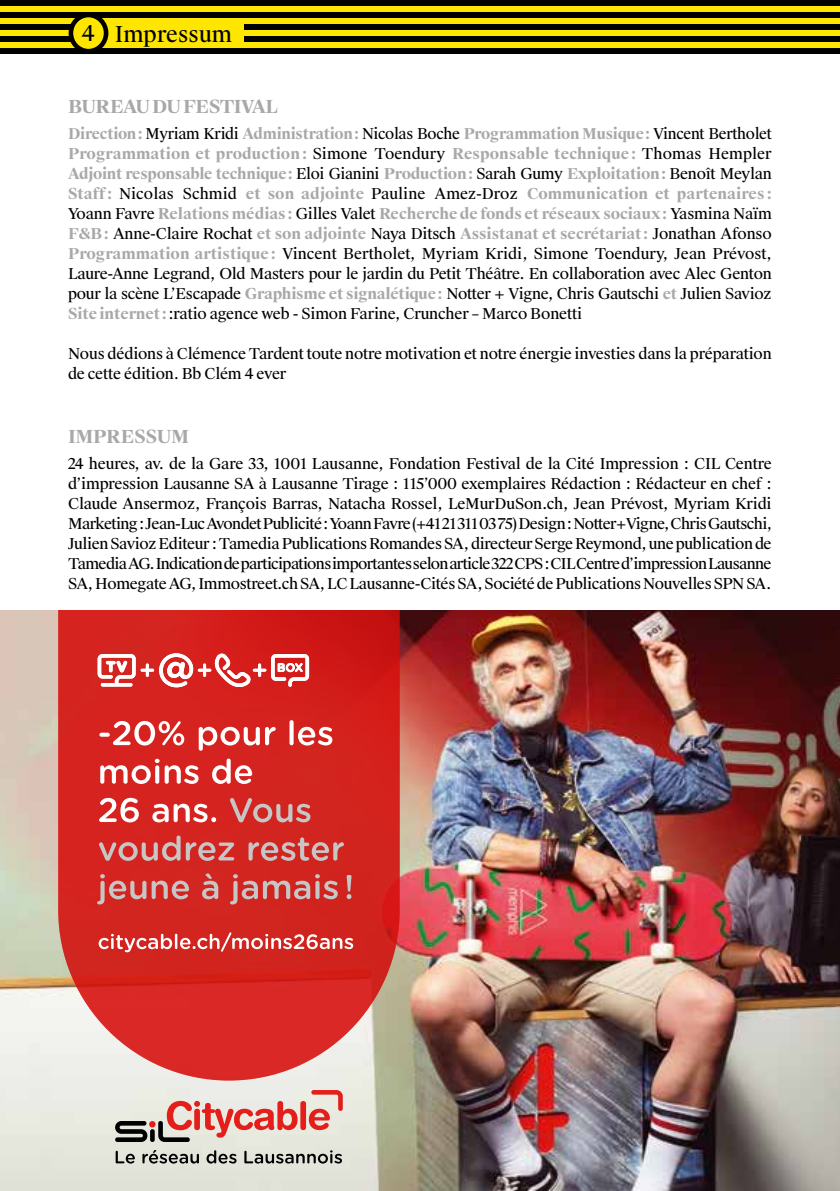
<style>
.page{position:relative;width:840px;height:1191px;background:#fff}
.page>*{position:absolute;margin:0;border:0;box-sizing:border-box;transform-origin:0 0}
.t1{font:22px "Suisse Works";color:#000}
.t2{font:700 18px "Suisse Works";letter-spacing:-.03em;color:#a8a8a7}
.t3{font:15px/20px "Suisse Works";letter-spacing:-.015em;color:#000;text-align:justify}
.s1{font-weight:700;color:#a8a8a7}
</style>
<div class="page">
<div style="left:0;top:0;width:839px;height:6px;background:#000"></div>
<div style="left:0;top:24px;width:839px;height:6px;background:#000"></div>
<div style="left:0;top:12px;width:839px;height:6px;background:#000"></div>
<div style="left:0;top:36px;width:839px;height:6px;background:#000"></div>
<div style="left:0;top:48px;width:839px;height:6px;background:#000"></div>
<div style="left:0;top:6px;width:839px;height:6px;background:#ffe600"></div>
<div style="left:0;top:30px;width:839px;height:6px;background:#ffe600"></div>
<div style="left:0;top:18px;width:839px;height:6px;background:#ffe600"></div>
<div style="left:0;top:42px;width:839px;height:6px;background:#ffe600"></div>
<svg style="left:839px;top:0;width:1px;height:54px"></svg>
<img style="left:0;top:611px;width:839px;height:580px">
<svg style="left:58px;top:611px;width:341px;height:469px;background:#d53631"></svg>
<div style="left:300px;top:1101px;width:6px;height:29px;background:#e41f1b;border-radius:3px"></div>
<svg style="left:308px;top:1090px;width:34px;height:40px"></svg>
<svg style="left:115px;top:1100px;width:182px;height:42px;background:#d1a49c"></svg>
<svg style="left:116px;top:1150px;width:19px;height:13px"></svg>
<svg style="left:142px;top:1150px;width:57px;height:13px"></svg>
<svg style="left:206px;top:1150px;width:30px;height:13px"></svg>
<svg style="left:244px;top:1150px;width:98px;height:13px"></svg>
<svg style="left:99px;top:932px;width:254px;height:20px"></svg>
<svg style="left:97px;top:873px;width:254px;height:31px;background:#cf4e4b"></svg>
<svg style="left:99px;top:835px;width:245px;height:26px;background:#cf5653"></svg>
<svg style="left:230px;top:798px;width:80px;height:24px;background:#ce5d5a"></svg>
<svg style="left:99px;top:798px;width:117px;height:24px"></svg>
<svg style="left:100px;top:758px;width:152px;height:26px"></svg>
<svg style="left:99px;top:720px;width:233px;height:30px"></svg>
<svg style="left:98px;top:653px;width:211px;height:34px"></svg>
<div style="left:103px;top:20px;width:141px;height:28px;background:#ffe600"></div>
<div style="left:71px;top:15px;width:35px;height:36px;background:#ffe600;border-radius:50%"></div>
<div style="left:69px;top:13px;width:39px;height:40px;border:5px solid #000;border-radius:50%"></div>
<h1 class="t1" style="left:82px;top:19px;width:15px">4</h1>
<h1 class="t1" style="left:115px;top:21px;width:119px">Impressum</h1>
<p class="t2" style="left:68px;top:96px;width:211px">BUREAU DU FESTIVAL</p>
<p class="t3" style="left:68px;top:124px;width:704px"><span class="s1">Direction:</span> Myriam Kridi <span class="s1">Administration:</span> Nicolas Boche <span class="s1">Programmation Musique:</span> Vincent Bertholet <span class="s1">Programmation et production:</span> Simone Toendury <span class="s1">Responsable technique:</span> Thomas Hempler <span class="s1">Adjoint responsable technique:</span> Eloi Gianini <span class="s1">Production:</span> Sarah Gumy <span class="s1">Exploitation:</span> Benoît Meylan <span class="s1">Staff :</span> Nicolas Schmid <span class="s1">et son adjointe</span> Pauline Amez-Droz <span class="s1">Communication et partenaires :<br></span>Yoann Favre <span class="s1">Relations médias:</span> Gilles Valet <span class="s1">Recherche de fonds et réseaux sociaux:</span> Yasmina Naïm <span class="s1">F&amp;B:</span> Anne-Claire Rochat <span class="s1">et son adjointe</span> Naya Ditsch <span class="s1">Assistanat et secrétariat :</span> Jonathan Afonso <span class="s1">Programmation artistique:</span> Vincent Bertholet, Myriam Kridi, Simone Toendury, Jean Prévost, Laure-Anne Legrand, Old Masters pour le jardin du Petit Théâtre. En collaboration avec Alec Genton pour la scène L’Escapade <span class="s1">Graphisme et signalétique:</span> Notter + Vigne, Chris Gautschi <span class="s1">et</span> Julien Savioz <span class="s1">Site internet:</span>:ratio agence web - Simon Farine, Cruncher – Marco Bonetti</p>
<p class="t3" style="left:68px;top:344px;width:704px">Nous dédions à Clémence Tardent toute notre motivation et notre énergie investies dans la préparation de cette édition. Bb Clém 4 ever</p>
<p class="t2" style="left:68px;top:426px;width:123px">IMPRESSUM</p>
<p class="t3" style="left:68px;top:454px;width:705px">24 heures, av. de la Gare 33, 1001 Lausanne, Fondation Festival de la Cité Impression : CIL Centre d’impression Lausanne SA à Lausanne Tirage : 115’000 exemplaires Rédaction : Rédacteur en chef :<br>Claude Ansermoz, François Barras, Natacha Rossel, LeMurDuSon.ch, Jean Prévost, Myriam Kridi Marketing : Jean-Luc Avondet Publicité : Yoann Favre (+41 21 311 03 75) Design : Notter+Vigne, Chris Gautschi, Julien Savioz Editeur : Tamedia Publications Romandes SA, directeur Serge Reymond, une publication de Tamedia AG. Indication de participations importantes selon article 322 CPS : CIL Centre d’impression Lausanne SA, Homegate AG, Immostreet.ch SA, LC Lausanne-Cités SA, Société de Publications Nouvelles SPN SA.</p>
</div>
